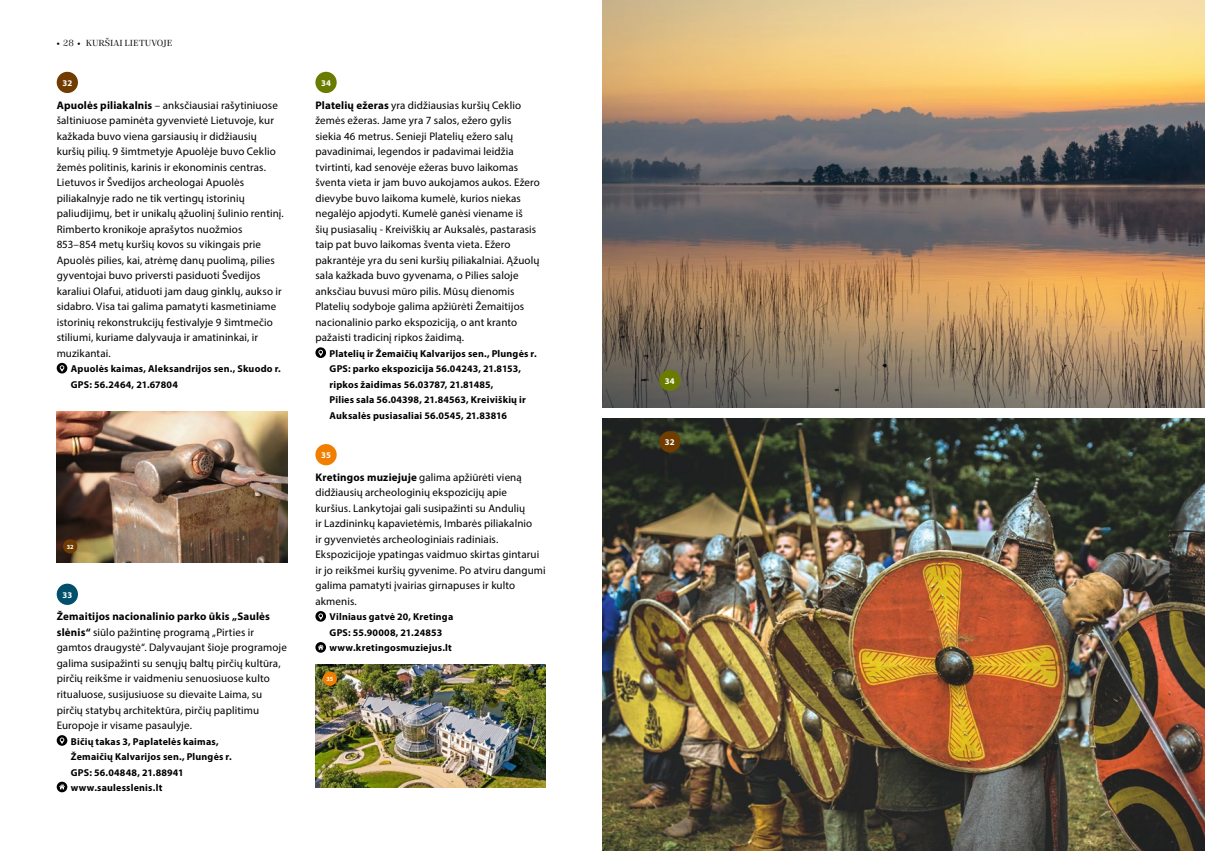
<style>
.page{position:relative;width:1205px;height:851px;background:#fff}
.page>*{position:absolute;margin:0;border:0;box-sizing:border-box;transform-origin:0 0}
.t1{font:11px/15.5px "Myriad Pro";letter-spacing:.01em;color:#000}
.t2{font:700 10px/15.5px "Myriad Pro";letter-spacing:.02em;color:#000}
.t3{font:500 8.75px "TT Pubs";color:#000}
.t4{font:700 8.75px "Myriad Pro";color:#fff}
.t5{font:700 6.25px "Myriad Pro";color:#fff}
.s1{font-family:"Myriad Pro";font-weight:700}
.s2{font-weight:700}
</style>
<div class="page">
<div style="left:57px;top:72px;width:21px;height:21px;background:#703c00;border-radius:50%"></div>
<svg style="left:57px;top:363px;width:10px;height:10px"></svg>
<div style="left:57px;top:583px;width:21px;height:22px;background:#00506c;border-radius:50%"></div>
<svg style="left:57px;top:735px;width:10px;height:10px"></svg>
<svg style="left:57px;top:781px;width:10px;height:11px"></svg>
<img style="left:57px;top:411px;width:230px;height:151px">
<div style="left:315px;top:72px;width:22px;height:21px;background:#6a7c00;border-radius:50%"></div>
<svg style="left:315px;top:347px;width:11px;height:11px"></svg>
<div style="left:315px;top:444px;width:22px;height:21px;background:#f17e00;border-radius:50%"></div>
<svg style="left:315px;top:611px;width:11px;height:10px"></svg>
<svg style="left:315px;top:642px;width:11px;height:10px"></svg>
<img style="left:315px;top:664px;width:231px;height:123px">
<img style="left:602px;top:0;width:603px;height:407px">
<img style="left:602px;top:418px;width:603px;height:432px">
<div style="left:659px;top:431px;width:21px;height:21px;background:#703c00;border-radius:50%"></div>
<div style="left:659px;top:369px;width:21px;height:22px;background:#6a7c00;border-radius:50%"></div>
<div style="left:323px;top:671px;width:14px;height:14px;background:#f17e00;border-radius:50%"></div>
<div style="left:63px;top:539px;width:14px;height:14px;background:#703c00;border-radius:50%"></div>
<p class="t3" style="left:57px;top:37px;width:75px"><span class="s1">•</span> 28 <span class="s1">•</span> KURŠIAI LIETU</p>
<p class="t3" style="left:151px;top:37px;width:22px">VOJE</p>
<p class="t4" style="left:62px;top:77px;width:11px">32</p>
<p class="t1" style="left:57px;top:97px;width:229px"><span class="s2">Apuolės piliakalnis</span> – anksčiausiai rašytiniuose šaltiniuose paminėta gyvenvietė Lietuvoje, kur kažkada buvo viena garsiausių ir didžiausių kuršių pilių. 9 šimtmetyje Apuolėje buvo Ceklio žemės politinis, karinis ir ekonominis centras.<br>Lietuvos ir Švedijos archeologai Apuolės piliakalnyje rado ne tik vertingų istorinių paliudijimų, bet ir unikalų ąžuolinį šulinio rentinį.<br>Rimberto kronikoje aprašytos nuožmios 853–854 metų kuršių kovos su vikingais prie Apuolės pilies, kai, atrėmę danų puolimą, pilies gyventojai buvo priversti pasiduoti Švedijos karaliui Olafui, atiduoti jam daug ginklų, aukso ir sidabro. Visa tai galima pamatyti kasmetiniame istorinių rekonstrukcijų festivalyje 9 šimtmečio stiliumi, kuriame dalyvauja ir amatininkai, ir muzikantai.</p>
<p class="t2" style="left:71px;top:361px;width:211px">Apuolės kaimas, Aleksandrijos sen., Skuodo r.<br>GPS: 56.2464, 21.67804</p>
<p class="t5" style="left:67px;top:542px;width:8px">32</p>
<p class="t4" style="left:62px;top:588px;width:11px">33</p>
<p class="t1" style="left:57px;top:608px;width:232px"><span class="s2">Žemaitijos nacionalinio parko ūkis „Saulės slėnis“</span> siūlo pažintinę programą „Pirties ir gamtos draugystė“. Dalyvaujant šioje programoje galima susipažinti su senųjų baltų pirčių kultūra, pirčių reikšme ir vaidmeniu senuosiuose kulto ritualuose, susijusiuose su dievaite Laima, su pirčių statybų architektūra, pirčių paplitimu Europoje ir visame pasaulyje.</p>
<p class="t2" style="left:71px;top:733px;width:162px">Bičių takas 3, Paplatelės kaimas,<br>Žemaičių Kalvarijos sen., Plungės r.<br>GPS: 56.04848, 21.88941 www.saulesslenis.lt</p>
<p class="t4" style="left:321px;top:77px;width:11px">34</p>
<p class="t1" style="left:315px;top:97px;width:226px"><span class="s2">Platelių ežeras</span> yra didžiausias kuršių Ceklio žemės ežeras. Jame yra 7 salos, ežero gylis siekia 46 metrus. Senieji Platelių ežero salų pavadinimai, legendos ir padavimai leidžia tvirtinti, kad senovėje ežeras buvo laikomas šventa vieta ir jam buvo aukojamos aukos. Ežero dievybe buvo laikoma kumelė, kurios niekas negalėjo apjodyti. Kumelė ganėsi viename iš<br>šių pusiasalių - Kreiviškių ar Auksalės, pastarasis taip pat buvo laikomas šventa vieta. Ežero pakrantėje yra du seni kuršių piliakalniai. Ąžuolų sala kažkada buvo gyvenama, o Pilies saloje anksčiau buvusi mūro pilis. Mūsų dienomis Platelių sodyboje galima apžiūrėti Žemaitijos nacionalinio parko ekspoziciją, o ant kranto pažaisti tradicinį ripkos žaidimą.</p>
<p class="t2" style="left:330px;top:345px;width:209px">Platelių ir Žemaičių Kalvarijos sen., Plungės r.<br>GPS: parko ekspozicija 56.04243, 21.8153, ripkos žaidimas 56.03787, 21.81485,<br>Pilies sala 56.04398, 21.84563, Kreiviškių ir Auksalės pusiasaliai 56.0545, 21.83816</p>
<p class="t4" style="left:321px;top:449px;width:11px">35</p>
<p class="t1" style="left:315px;top:469px;width:232px"><span class="s2">Kretingos muziejuje</span> galima apžiūrėti vieną didžiausių archeologinių ekspozicijų apie<br>kuršius. Lankytojai gali susipažinti su Andulių<br>ir Lazdininkų kapavietėmis, Imbarės piliakalnio<br>ir gyvenvietės archeologiniais radiniais.<br>Ekspozicijoje ypatingas vaidmuo skirtas gintarui ir jo reikšmei kuršių gyvenime. Po atviru dangumi galima pamatyti įvairias girnapuses ir kulto akmenis.</p>
<p class="t2" style="left:330px;top:609px;width:125px">Vilniaus gatvė 20, Kretinga<br>GPS: 55.90008, 21.24853 www.kretingosmuziejus.lt</p>
<p class="t5" style="left:326px;top:674px;width:8px">35</p>
<p class="t4" style="left:665px;top:375px;width:11px">34</p>
<p class="t4" style="left:665px;top:436px;width:11px">32</p>
</div>
